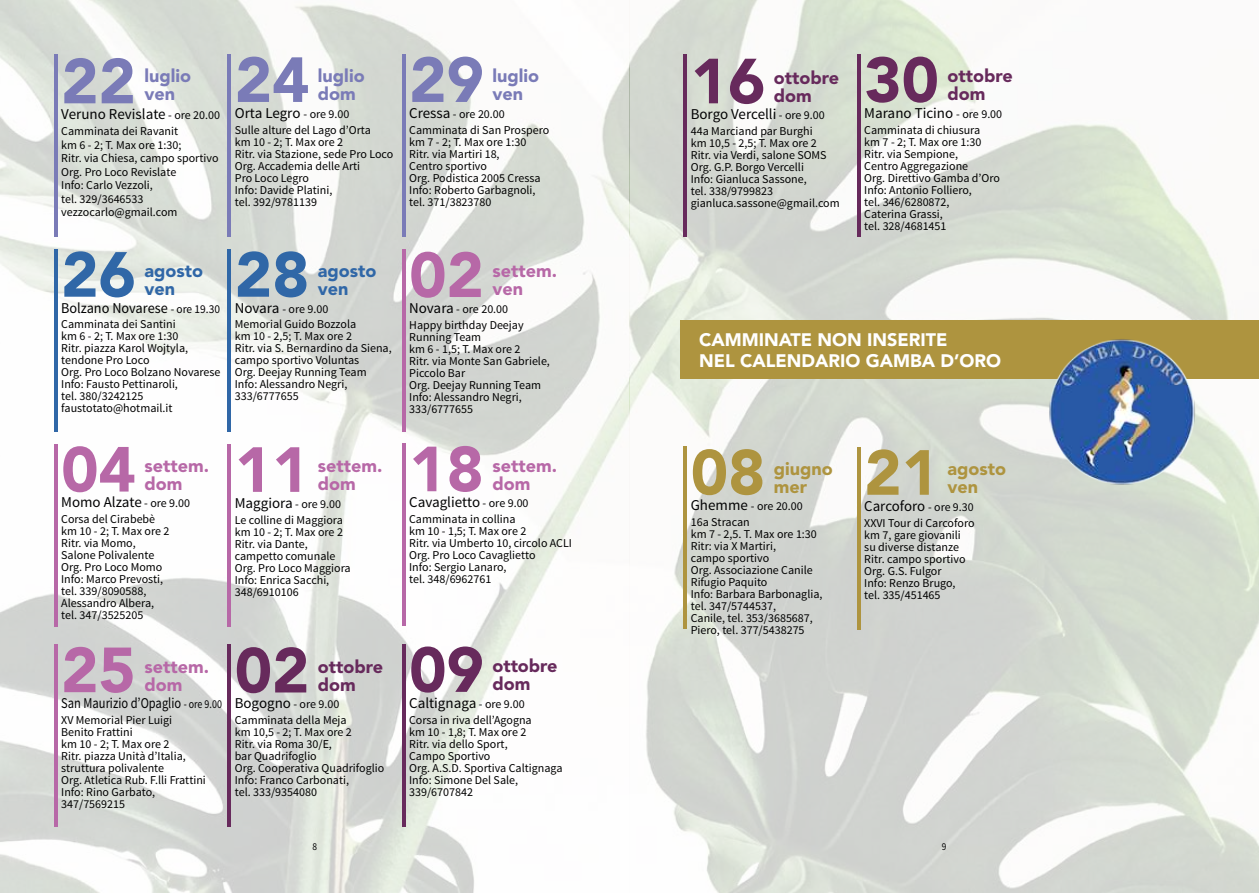
<style>
.page{position:relative;width:1259px;height:893px;background:#fff}
.page>*{position:absolute;margin:0;border:0;box-sizing:border-box;transform-origin:0 0}
.t1{font:900 63px "Avenir LT Std";color:#b768a7}
.t2{font:900 63px "Avenir LT Std";color:#672a5c}
.t3{font:900 63px "Avenir LT Std";color:#7a7bb7}
.t4{font:900 63px "Avenir LT Std";color:#3067a7}
.t5{font:900 63px "Avenir LT Std";color:#ae943f}
.t6{font:900 18px/18px "Avenir LT Std";color:#b768a7}
.t7{font:900 18px/21px "Avenir LT Std";color:#fff}
.t8{font:900 18px/18px "Avenir LT Std";color:#672a5c}
.t9{font:900 18px/18px "Avenir LT Std";color:#7a7bb7}
.t10{font:900 18px/18px "Avenir LT Std";color:#3067a7}
.t11{font:900 18px/18px "Avenir LT Std";color:#ae943f}
.t12{font:15px "Source Sans Pro";color:#020203}
.t13{font:15px "Source Sans Pro";color:#020203;scale:.83 1}
.t14{font:15px "Source Sans Pro";color:#020203;scale:.95 1}
.t15{font:12px/12px "Source Sans Pro";color:#000}
.t16{font:10.5px "Source Sans Pro";color:#020203;scale:.89 1}
.s1{font-size:12px}
.s2{font-size:15px;color:#020203}
.s3{color:#020203}
</style>
<div class="page">
<img style="left:0;top:0;width:1259px;height:893px">
<hr style="left:227px;top:54px;width:4px;height:183px;background:#7a7bb7">
<hr style="left:54px;top:54px;width:3px;height:183px;background:#7a7bb7">
<hr style="left:402px;top:54px;width:3px;height:183px;background:#7a7bb7">
<hr style="left:54px;top:249px;width:3px;height:183px;background:#3067a7">
<hr style="left:227px;top:249px;width:4px;height:183px;background:#3067a7">
<hr style="left:402px;top:249px;width:3px;height:183px;background:#b768a7">
<hr style="left:227px;top:444px;width:4px;height:183px;background:#b768a7">
<hr style="left:402px;top:443px;width:3px;height:183px;background:#b768a7">
<hr style="left:54px;top:644px;width:3px;height:183px;background:#b768a7">
<hr style="left:227px;top:644px;width:4px;height:183px;background:#672a5c">
<hr style="left:402px;top:644px;width:3px;height:183px;background:#672a5c">
<hr style="left:54px;top:444px;width:3px;height:182px;background:#b768a7">
<div style="left:680px;top:320px;width:579px;height:59px;background:#ae943f"></div>
<hr style="left:857px;top:54px;width:3px;height:183px;background:#672a5c">
<hr style="left:683px;top:54px;width:3px;height:183px;background:#672a5c">
<hr style="left:683px;top:446px;width:3px;height:183px;background:#ae943f">
<hr style="left:857px;top:447px;width:3px;height:183px;background:#ae943f">
<img style="left:1047px;top:339px;width:152px;height:151px">
<h1 class="t3" style="left:61px;top:43px;width:76px">22</h1>
<h2 class="t9" style="left:144px;top:67px;width:48px">luglio ven</h2>
<p class="t12" style="left:61px;top:105px;width:160px">Veruno Revislate <span class="s1">- ore 20.00</span></p>
<p class="t15" style="left:61px;top:125px;width:159px;line-height:13.5px">Camminata dei Ravanit<br>km 6 - 2; T. Max ore 1:30;<br>Ritr. via Chiesa, campo sportivo<br>Org. Pro Loco Revislate<br>Info: Carlo Vezzoli,<br>tel. 329/3646533 vezzocarlo@gmail.com</p>
<h1 class="t4" style="left:61px;top:237px;width:76px">26</h1>
<h2 class="t10" style="left:144px;top:262px;width:60px">agosto ven</h2>
<p class="t14" style="left:61px;top:298px;width:169px">Bolzano Novarese <span class="s1">- ore 19.30</span></p>
<p class="t15" style="left:61px;top:319px;width:161px">Camminata dei Santini<br>km 6 - 2; T. Max ore 1:30<br>Ritr. piazza Karol Wojtyla, tendone Pro Loco<br>Org. Pro Loco Bolzano Novarese<br>Info: Fausto Pettinaroli,<br>tel. 380/3242125 faustotato@hotmail.it</p>
<h1 class="t1" style="left:61px;top:431px;width:76px">04</h1>
<h2 class="t6" style="left:144px;top:457px;width:66px">settem. dom</h2>
<p class="t12" style="left:61px;top:493px;width:130px">Momo Alzate <span class="s1">- ore 9.00</span></p>
<p class="t15" style="left:61px;top:513px;width:110px">Corsa del Cirabebè km 10 - 2; T. Max ore 2<br>Ritr. via Momo,<br>Salone Polivalente<br>Org. Pro Loco Momo<br>Info: Marco Prevosti, tel. 339/8090588,<br>Alessandro Albera, tel. 347/3525205</p>
<h1 class="t1" style="left:61px;top:632px;width:76px">25</h1>
<h2 class="t6" style="left:144px;top:657px;width:66px">settem. dom</h2>
<p class="t13" style="left:61px;top:694px;width:195px">San Maurizio d’Opaglio <span class="s1">- ore 9.00</span></p>
<p class="t15" style="left:61px;top:714px;width:146px">XV Memorial Pier Luigi<br>Benito Frattini<br>km 10 - 2; T. Max ore 2<br>Ritr. piazza Unità d’Italia, struttura polivalente<br>Org. Atletica Rub. F.lli Frattini<br>Info: Rino Garbato,<br>347/7569215</p>
<h1 class="t3" style="left:235px;top:42px;width:76px">24</h1>
<h2 class="t9" style="left:318px;top:67px;width:48px">luglio dom</h2>
<p class="t12" style="left:235px;top:104px;width:116px">Orta Legro <span class="s1">- ore 9.00</span></p>
<p class="t15" style="left:235px;top:124px;width:160px">Sulle alture del Lago d’Orta<br>km 10 - 2; T. Max ore 2<br>Ritr. via Stazione, sede Pro Loco<br>Org. Accademia delle Arti<br>Pro Loco Legro<br>Info: Davide Platini,<br>tel. 392/9781139</p>
<h1 class="t4" style="left:235px;top:237px;width:76px">28</h1>
<h2 class="t10" style="left:318px;top:262px;width:60px">agosto ven</h2>
<p class="t15" style="left:235px;top:301px;width:123px;line-height:15.8px"><span class="s2">Novara</span> <span class="s3">- ore 9.00<br></span>Memorial Guido Bozzola</p>
<p class="t15" style="left:235px;top:331px;width:158px">km 10 - 2,5; T. Max ore 2<br>Ritr. via S. Bernardino da Siena, campo sportivo Voluntas<br>Org. Deejay Running Team<br>Info: Alessandro Negri,<br>333/6777655</p>
<h1 class="t1" style="left:235px;top:432px;width:76px">11</h1>
<h2 class="t6" style="left:318px;top:457px;width:66px">settem. dom</h2>
<p class="t12" style="left:235px;top:493px;width:108px">Maggiora <span class="s1">- ore 9.00</span></p>
<p class="t15" style="left:235px;top:514px;width:117px">Le colline di Maggiora km 10 - 2; T. Max ore 2<br>Ritr. via Dante, campetto comunale<br>Org. Pro Loco Maggiora<br>Info: Enrica Sacchi,<br>348/6910106</p>
<h1 class="t2" style="left:235px;top:632px;width:76px">02</h1>
<h2 class="t8" style="left:318px;top:658px;width:67px">ottobre dom</h2>
<p class="t15" style="left:235px;top:697px;width:113px;line-height:15.8px"><span class="s2">Bogogno</span> <span class="s3">- ore 9.00<br></span>Camminata della Meja</p>
<p class="t15" style="left:235px;top:726px;width:151px">km 10,5 - 2; T. Max ore 2<br>Ritr. via Roma 30/E,<br>bar Quadrifoglio<br>Org. Cooperativa Quadrifoglio<br>Info: Franco Carbonati,<br>tel. 333/9354080</p>
<p class="t16" style="left:312px;top:839px;width:7px">8</p>
<h1 class="t3" style="left:409px;top:42px;width:76px">29</h1>
<h2 class="t9" style="left:492px;top:67px;width:48px">luglio ven</h2>
<p class="t15" style="left:409px;top:106px;width:142px;line-height:15.8px"><span class="s2">Cressa</span> <span class="s3">- ore 20.00<br></span>Camminata di San Prospero</p>
<p class="t15" style="left:409px;top:136px;width:133px">km 7 - 2; T. Max ore 1:30<br>Ritr. via Martiri 18,<br>Centro sportivo<br>Org. Podistica 2005 Cressa<br>Info: Roberto Garbagnoli, tel. 371/3823780</p>
<h1 class="t1" style="left:409px;top:237px;width:76px">02</h1>
<h2 class="t6" style="left:492px;top:262px;width:66px">settem. ven</h2>
<p class="t15" style="left:409px;top:301px;width:116px;line-height:15.8px"><span class="s2">Novara</span> <span class="s3">- ore 20.00<br></span>Happy birthday Deejay</p>
<p class="t15" style="left:409px;top:331px;width:142px">Running Team<br>km 6 - 1,5; T. Max ore 2<br>Ritr. via Monte San Gabriele,<br>Piccolo Bar<br>Org. Deejay Running Team<br>Info: Alessandro Negri,<br>333/6777655</p>
<h1 class="t1" style="left:409px;top:431px;width:76px">18</h1>
<h2 class="t6" style="left:492px;top:456px;width:66px">settem. dom</h2>
<p class="t12" style="left:409px;top:493px;width:121px">Cavaglietto <span class="s1">- ore 9.00</span></p>
<p class="t15" style="left:409px;top:513px;width:164px">Camminata in collina<br>km 10 - 1,5; T. Max ore 2<br>Ritr. via Umberto 10, circolo ACLI<br>Org. Pro Loco Cavaglietto<br>Info: Sergio Lanaro,<br>tel. 348/6962761</p>
<h1 class="t2" style="left:409px;top:632px;width:76px">09</h1>
<h2 class="t8" style="left:492px;top:657px;width:67px">ottobre dom</h2>
<p class="t12" style="left:409px;top:693px;width:117px">Caltignaga <span class="s1">- ore 9.00</span></p>
<p class="t15" style="left:409px;top:714px;width:155px">Corsa in riva dell’Agogna<br>km 10 - 1,8; T. Max ore 2<br>Ritr. via dello Sport,<br>Campo Sportivo<br>Org. A.S.D. Sportiva Caltignaga<br>Info: Simone Del Sale,<br>339/6707842</p>
<h1 class="t2" style="left:691px;top:43px;width:76px">16</h1>
<h2 class="t8" style="left:774px;top:68px;width:67px">ottobre dom</h2>
<p class="t12" style="left:691px;top:105px;width:136px">Borgo Vercelli <span class="s1">- ore 9.00</span></p>
<p class="t15" style="left:691px;top:125px;width:150px">44a Marciand par Burghi<br>km 10,5 - 2,5; T. Max ore 2<br>Ritr. via Verdi, salone SOMS<br>Org. G.P. Borgo Vercelli<br>Info: Gianluca Sassone,<br>tel. 338/9799823 gianluca.sassone@gmail.com</p>
<h1 class="t2" style="left:864px;top:42px;width:76px">30</h1>
<h2 class="t8" style="left:947px;top:67px;width:67px">ottobre dom</h2>
<p class="t12" style="left:864px;top:104px;width:139px">Marano Ticino <span class="s1">- ore 9.00</span></p>
<p class="t15" style="left:864px;top:124px;width:137px">Camminata di chiusura<br>km 7 - 2; T. Max ore 1:30<br>Ritr. via Sempione,<br>Centro Aggregazione<br>Org. Direttivo Gamba d’Oro<br>Info: Antonio Folliero,<br>tel. 346/6280872,<br>Caterina Grassi,<br>tel. 328/4681451</p>
<h2 class="t7" style="left:699px;top:329px;width:303px">CAMMINATE NON INSERITE<br>NEL CALENDARIO GAMBA D’ORO</h2>
<h1 class="t5" style="left:691px;top:434px;width:76px">08</h1>
<h2 class="t11" style="left:774px;top:460px;width:61px">giugno mer</h2>
<p class="t15" style="left:691px;top:499px;width:114px;line-height:15.8px"><span class="s2">Ghemme</span> <span class="s3">- ore 20.00<br></span>16a Stracan</p>
<p class="t15" style="left:691px;top:528px;width:133px">km 7 - 2,5. T. Max ore 1:30<br>Ritr: via X Martiri,<br>campo sportivo<br>Org. Associazione Canile<br>Rifugio Paquito<br>Info: Barbara Barbonaglia, tel. 347/5744537,<br>Canile, tel. 353/3685687,<br>Piero, tel. 377/5438275</p>
<h1 class="t5" style="left:864px;top:435px;width:76px">21</h1>
<h2 class="t11" style="left:947px;top:460px;width:60px">agosto ven</h2>
<p class="t12" style="left:864px;top:496px;width:111px">Carcoforo <span class="s1">- ore 9.30</span></p>
<p class="t15" style="left:864px;top:517px;width:112px">XXVI Tour di Carcoforo km 7, gare giovanili su diverse distanze<br>Ritr. campo sportivo<br>Org. G.S. Fulgor<br>Info: Renzo Brugo,<br>tel. 335/451465</p>
<p class="t16" style="left:942px;top:839px;width:7px">9</p>
</div>
